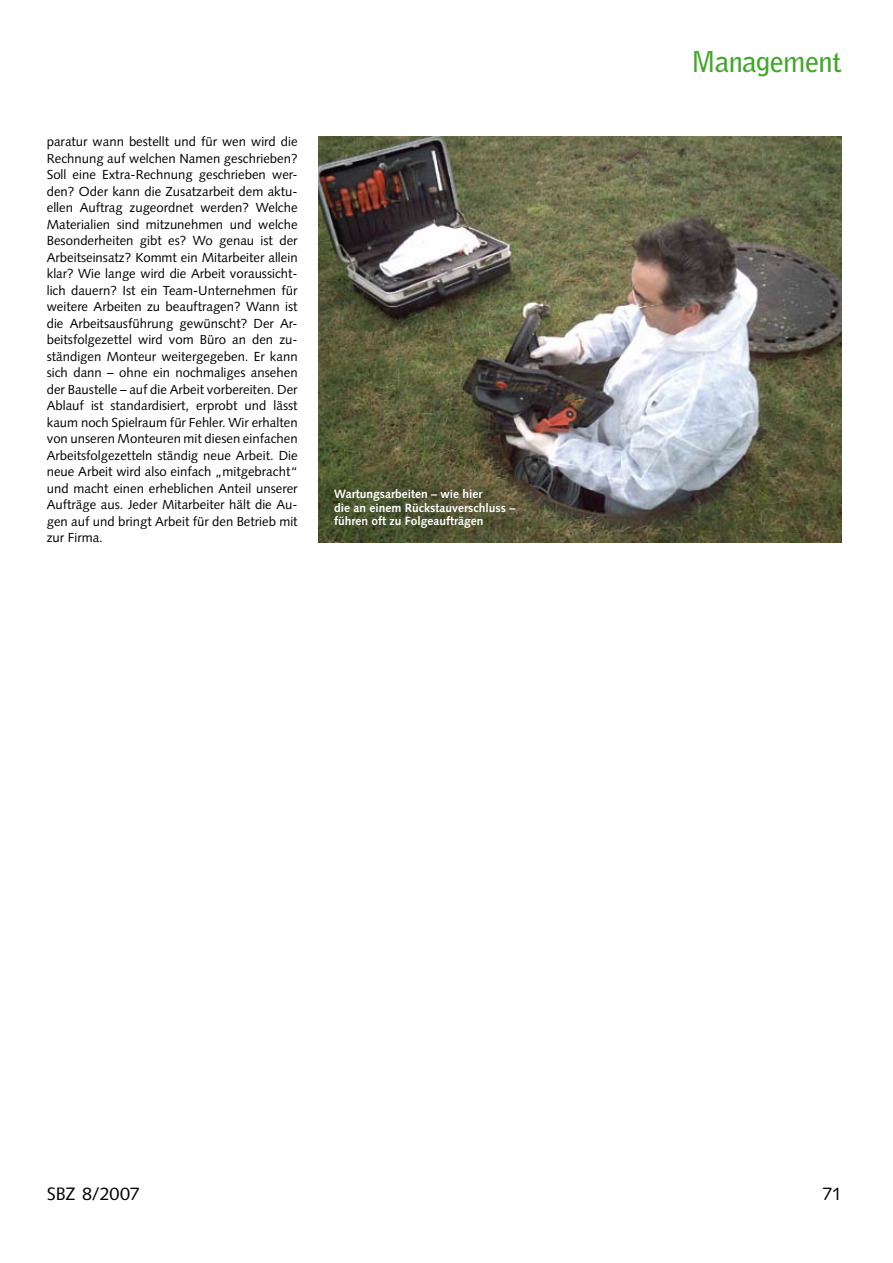
<style>
.page{position:relative;width:893px;height:1263px;background:#fff}
.page>*{position:absolute;margin:0;border:0;box-sizing:border-box;transform-origin:0 0}
.t1{font:700 28.5px "Bell Gothic Std";letter-spacing:-.02em;color:#42a62a}
.t2{font:18px "Syntax LT Std";letter-spacing:-.01em;color:#000}
.t3{font:13.2px/16.5px "Syntax LT Std";color:#000;text-align:justify}
.t4{font:700 12px/13.5px "Syntax LT Std";color:#fff}
</style>
<div class="page">
<img style="left:319px;top:136px;width:523px;height:406px">
<p class="t3" style="left:47px;top:133px;width:252px">paratur wann bestellt und für wen wird die Rechnung auf welchen Namen geschrieben?<br>Soll eine Extra-Rechnung geschrieben wer&shy;den? Oder kann die Zusatzarbeit dem aktu&shy;ellen Auftrag zugeordnet werden? Welche Materialien sind mitzunehmen und welche Besonderheiten gibt es? Wo genau ist der Arbeitseinsatz? Kommt ein Mitarbeiter allein klar? Wie lange wird die Arbeit voraussicht&shy;lich dauern? Ist ein Team-Unternehmen für weitere Arbeiten zu beauftragen? Wann ist die Arbeitsausführung gewünscht? Der Ar&shy;beitsfolgezettel wird vom Büro an den zu&shy;ständigen Monteur weitergegeben. Er kann sich dann – ohne ein nochmaliges ansehen der Baustelle – auf die Arbeit vorbereiten. Der Ablauf ist standardisiert, erprobt und lässt kaum noch Spielraum für Fehler. Wir erhalten von unseren Monteuren mit diesen einfachen Arbeitsfolgezetteln ständig neue Arbeit. Die neue Arbeit wird also einfach „mitgebracht“ und macht einen erheblichen Anteil unserer Aufträge aus. Jeder Mitarbeiter hält die Au&shy;gen auf und bringt Arbeit für den Betrieb mit zur Firma.</p>
<p class="t4" style="left:334px;top:488px;width:183px">Wartungsarbeiten – wie hier<br>die an einem Rückstauverschluss – führen oft zu Folgeaufträgen</p>
<h1 class="t1" style="left:691px;top:45px;width:153px">Management</h1>
<h2 class="t2" style="left:47px;top:1183px;width:95px">SBZ 8/2007</h2>
<h2 class="t2" style="left:823px;top:1183px;width:21px">71</h2>
</div>
